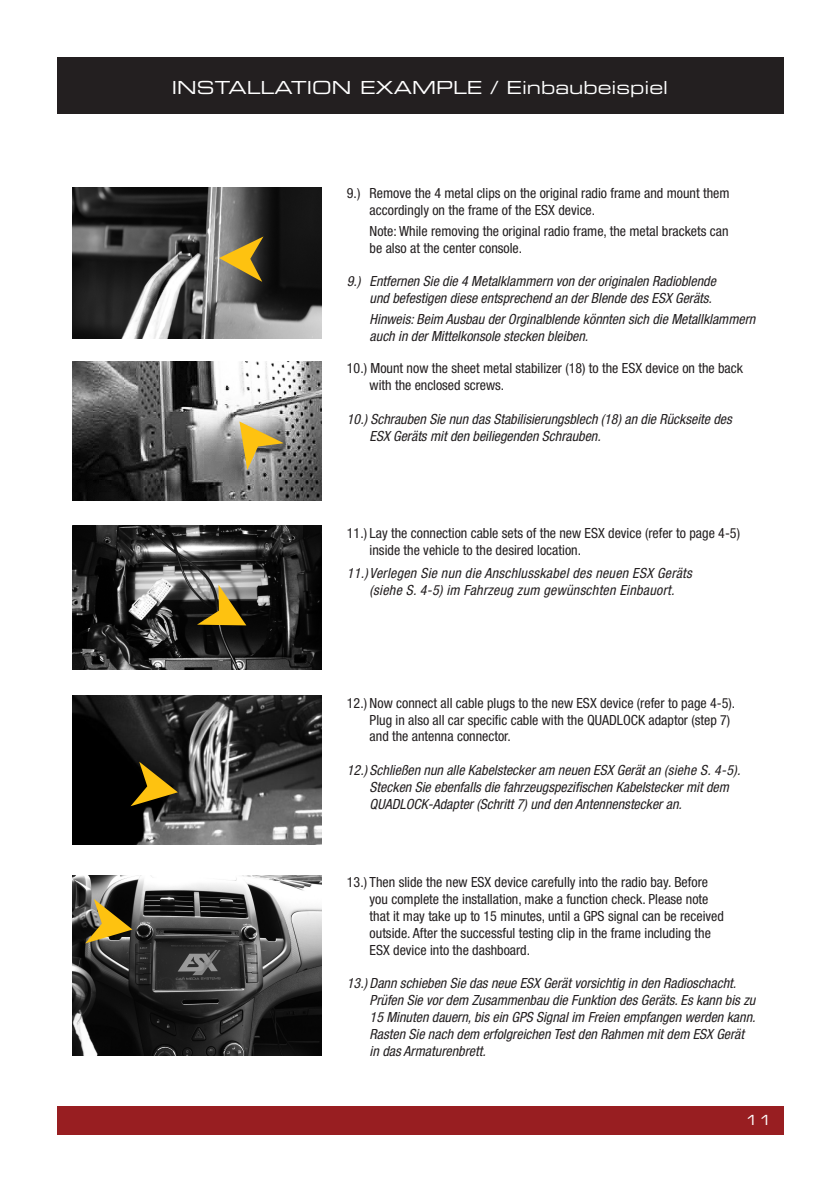
<style>
.page{position:relative;width:840px;height:1191px;background:#fff}
.page>*{position:absolute;margin:0;border:0;box-sizing:border-box;transform-origin:0 0}
.t1{font:18px "Eurostile Extended Two";color:#fff}
.t2{font:condensed 14px/16.8px "Helvetica Neue";color:#231f20}
.t3{font:italic condensed 14px/16.8px "Helvetica Neue";color:#231f20}
.t4{font:italic condensed 14px/16.8px "Helvetica Neue";letter-spacing:.02em;color:#231f20;text-align:center}
.t5{font:14px "Eurostile Extended Two";color:#fff}
</style>
<div class="page">
<div style="left:57px;top:1106px;width:725px;height:28px;background:#981e21"></div>
<div style="left:57px;top:57px;width:725px;height:56px;background:#231f20"></div>
<img style="left:72px;top:187px;width:250px;height:151px">
<img style="left:72px;top:361px;width:250px;height:140px">
<svg style="left:219px;top:236px;width:44px;height:46px;background:#9b8647"></svg>
<svg style="left:239px;top:421px;width:44px;height:49px;background:#b5a267"></svg>
<img style="left:72px;top:525px;width:250px;height:144px">
<svg style="left:197px;top:584px;width:49px;height:41px;background:#917c3d"></svg>
<img style="left:72px;top:695px;width:250px;height:149px">
<svg style="left:130px;top:761px;width:48px;height:45px;background:#5d490f"></svg>
<img style="left:72px;top:875px;width:250px;height:180px">
<svg style="left:85px;top:899px;width:47px;height:44px;background:#7e692c"></svg>
<p class="t1" style="left:172px;top:75px;width:497px">INSTALLATION EXAMPLE / Einbaubeispiel</p>
<p class="t2" style="left:369px;top:185px;width:361px;text-indent:-23px">9.) Remove the 4 metal clips on the original radio frame and mount them accordingly on the frame of the ESX device.</p>
<p class="t2" style="left:369px;top:222px;width:360px">Note: While removing the original radio frame, the metal brackets can be also at the center console.</p>
<p class="t3" style="left:347px;top:273px;width:370px;text-align:right">9.) Entfernen Sie die 4 Metalklammern von der originalen Radioblende und befestigen diese entsprechend an der Blende des ESX Geräts.</p>
<p class="t3" style="left:369px;top:310px;width:387px">Hinweis: Beim Ausbau der Orginalblende könnten sich die Metallklammern auch in der Mittelkonsole stecken bleiben.</p>
<p class="t2" style="left:369px;top:360px;width:374px;text-indent:-23px">10.) Mount now the sheet metal stabilizer (18) to the ESX device on the back with the enclosed screws.</p>
<p class="t3" style="left:369px;top:410px;width:363px;text-indent:-23px">10.) Schrauben Sie nun das Stabilisierungsblech (18) an die Rückseite des<br>ESX Geräts mit den beiliegenden Schrauben.</p>
<p class="t2" style="left:369px;top:525px;width:372px;text-indent:-23px">11.) Lay the connection cable sets of the new ESX device (refer to page 4-5) inside the vehicle to the desired location.</p>
<p class="t4" style="left:347px;top:564px;width:346px">11.)Verlegen Sie nun die Anschlusskabel des neuen ESX Geräts (siehe S. 4-5) im Fahrzeug zum gewünschten Einbauort.</p>
<p class="t2" style="left:369px;top:694px;width:367px;text-indent:-23px">12.) Now connect all cable plugs to the new ESX device (refer to page 4-5).<br>Plug in also all car specific cable with the QUADLOCK adaptor (step 7) and the antenna connector.</p>
<p class="t3" style="left:369px;top:761px;width:372px;text-indent:-23px">12.) Schließen nun alle Kabelstecker am neuen ESX Gerät an (siehe S. 4-5).<br>Stecken Sie ebenfalls die fahrzeugspezifischen Kabelstecker mit dem<br>QUADLOCK-Adapter (Schritt 7) und den Antennenstecker an.</p>
<p class="t2" style="left:369px;top:874px;width:355px;text-indent:-23px">13.) Then slide the new ESX device carefully into the radio bay. Before you complete the installation, make a function check. Please note that it may take up to 15 minutes, until a GPS signal can be received outside. After the successful testing clip in the frame including the ESX device into the dashboard.</p>
<p class="t3" style="left:369px;top:975px;width:387px;text-indent:-23px">13.) Dann schieben Sie das neue ESX Gerät vorsichtig in den Radioschacht.<br>Prüfen Sie vor dem Zusammenbau die Funktion des Geräts. Es kann bis zu 15 Minuten dauern, bis ein GPS Signal im Freien empfangen werden kann.<br>Rasten Sie nach dem erfolgreichen Test den Rahmen mit dem ESX Gerät in das Armaturenbrett.</p>
<p class="t5" style="left:744px;top:1110px;width:28px">11</p>
</div>
